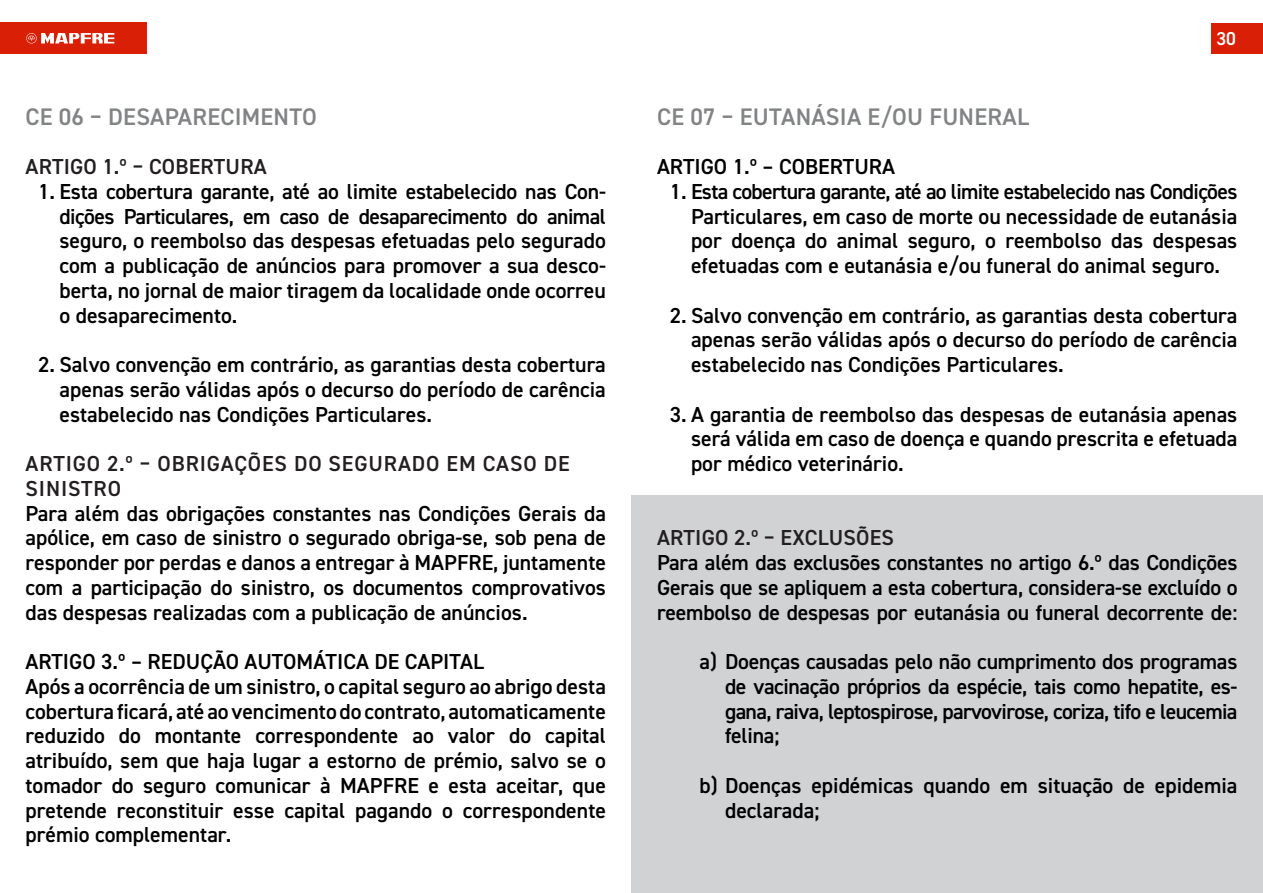
<style>
.page{position:relative;width:1263px;height:893px;background:#fff}
.page>*{position:absolute;margin:0;border:0;box-sizing:border-box;transform-origin:0 0}
.t1{font:600 24px "DIN2014";letter-spacing:.01em;color:#818385}
.t2{font:600 21.75px/24.8px "DIN2014";color:#000;text-align:justify}
.t3{font:600 21.75px/24.8px "DIN2014";letter-spacing:.035em;color:#231f20}
.t4{font:600 21.75px "DIN2014";letter-spacing:.01em;color:#231f20}
.t5{font:600 18.75px "DIN2014";color:#fff}
</style>
<div class="page">
<div style="left:0;top:23px;width:147px;height:31px;background:#d91f05"></div>
<div style="left:1212px;top:23px;width:51px;height:31px;background:#d91f05"></div>
<svg style="left:26px;top:33px;width:88px;height:10px"></svg>
<div style="left:631px;top:496px;width:632px;height:397px;background:#d1d2d4"></div>
<p class="t1" style="left:26px;top:100px;width:293px">CE 06 – DESAPARECIMENTO</p>
<p class="t4" style="left:26px;top:152px;width:243px">ARTIGO 1.º – COBERTURA</p>
<p class="t2" style="left:60px;top:178px;width:548px;text-indent:-21px">1. Esta cobertura garante, até ao limite estabelecido nas Con&shy;dições Particulares, em caso de desaparecimento do animal seguro, o reembolso das despesas efetuadas pelo segurado com a publicação de anúncios para promover a sua desco&shy;berta, no jornal de maior tiragem da localidade onde ocorreu o desaparecimento.</p>
<p class="t2" style="left:60px;top:352px;width:548px;text-indent:-21px">2. Salvo convenção em contrário, as garantias desta cobertura apenas serão válidas após o decurso do período de carência estabelecido nas Condições Particulares.</p>
<p class="t3" style="left:26px;top:451px;width:545px">ARTIGO 2.º – OBRIGAÇÕES DO SEGURADO EM CASO DE<br>SINISTRO</p>
<p class="t2" style="left:25px;top:500px;width:582px">Para além das obrigações constantes nas Condições Gerais da apólice, em caso de sinistro o segurado obriga-se, sob pena de responder por perdas e danos a entregar à MAPFRE, juntamente com a participação do sinistro, os documentos comprovativos das despesas realizadas com a publicação de anúncios.</p>
<p class="t2" style="left:26px;top:649px;width:582px;text-align:left">ARTIGO 3.º – REDUÇÃO AUTOMÁTICA DE CAPITAL<br>Após a ocorrência de um sinistro, o capital seguro ao abrigo desta cobertura ficará, até ao vencimento do contrato, automaticamente reduzido do montante correspondente ao valor do capital atribuído, sem que haja lugar a estorno de prémio, salvo se o tomador do seguro comunicar à MAPFRE e esta aceitar, que pretende reconstituir esse capital pagando o correspondente prémio complementar.</p>
<p class="t5" style="left:1216px;top:26px;width:21px">30</p>
<p class="t1" style="left:657px;top:100px;width:373px">CE 07 – EUTANÁSIA E/OU FUNERAL</p>
<p class="t2" style="left:657px;top:154px;width:240px">ARTIGO 1.º – COBERTURA</p>
<p class="t2" style="left:691px;top:178px;width:548px;text-indent:-21px">1. Esta cobertura garante, até ao limite estabelecido nas Condições Particulares, em caso de morte ou necessidade de eutanásia por doença do animal seguro, o reembolso das despesas efetuadas com e eutanásia e/ou funeral do animal seguro.</p>
<p class="t2" style="left:691px;top:302px;width:548px;text-indent:-21px">2. Salvo convenção em contrário, as garantias desta cobertura apenas serão válidas após o decurso do período de carência estabelecido nas Condições Particulares.</p>
<p class="t2" style="left:691px;top:401px;width:548px;text-indent:-21px">3. A garantia de reembolso das despesas de eutanásia apenas será válida em caso de doença e quando prescrita e efetuada por médico veterinário.</p>
<p class="t4" style="left:657px;top:523px;width:238px">ARTIGO 2.º – EXCLUSÕES</p>
<p class="t2" style="left:657px;top:550px;width:582px">Para além das exclusões constantes no artigo 6.º das Condições Gerais que se apliquem a esta cobertura, considera-se excluído o reembolso de despesas por eutanásia ou funeral decorrente de:</p>
<p class="t2" style="left:725px;top:649px;width:514px;text-indent:-26px">a) Doenças causadas pelo não cumprimento dos programas de vacinação próprios da espécie, tais como hepatite, es&shy;gana, raiva, leptospirose, parvovirose, coriza, tifo e leucemia felina;</p>
<p class="t2" style="left:725px;top:772px;width:514px;text-indent:-26px">b) Doenças epidémicas quando em situação de epidemia declarada;</p>
</div>
